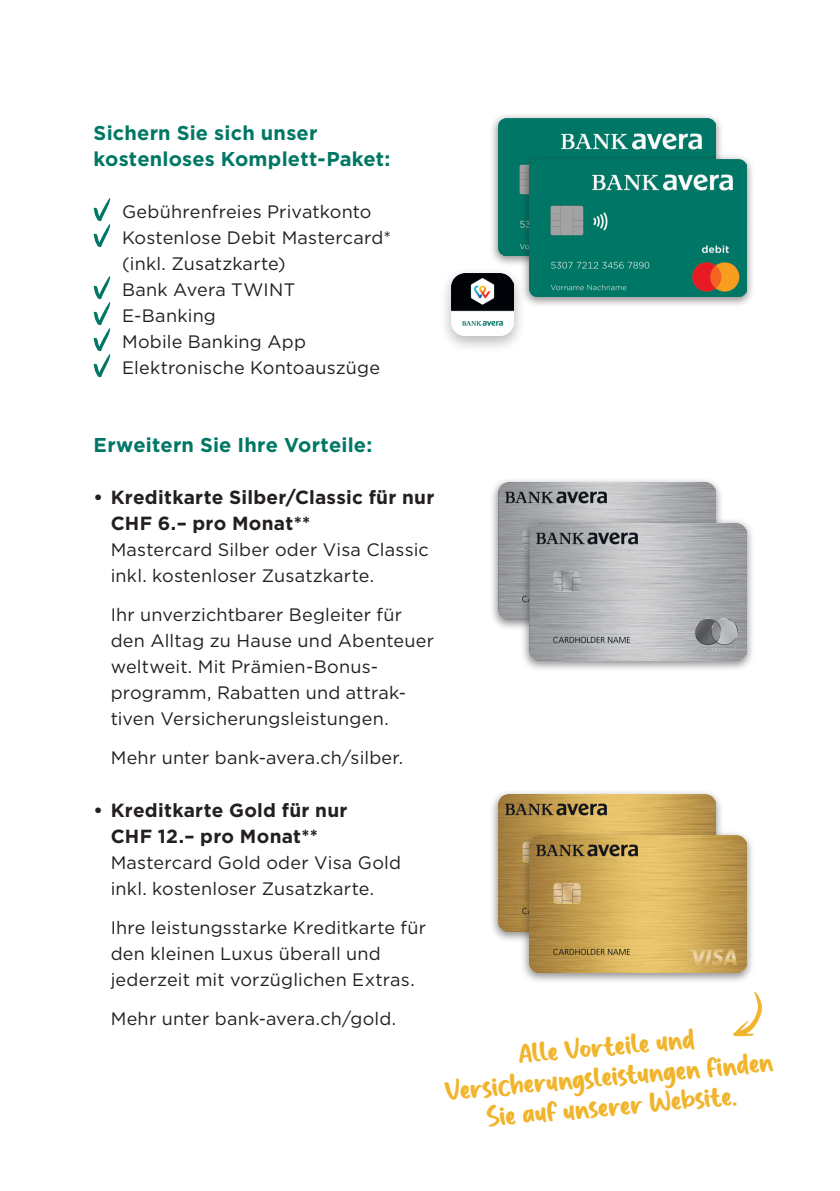
<style>
.page{position:relative;width:840px;height:1191px;background:#fff}
.page>*{position:absolute;margin:0;border:0;box-sizing:border-box;transform-origin:0 0}
.Fliesstext{font:28px/30px "Just Breathe";color:#f1b52d;text-align:center}
.Fliesstext-2{font:700 20px/26px "Gotham";letter-spacing:.01em;color:#007765}
.Fliesstext-3{font:700 19px/26px "Gotham";letter-spacing:.015em;color:#231f20}
.Fliesstext-4{font:18px/26px "Gotham";letter-spacing:.01em;color:#231f20}
</style>
<div class="page">
<div style="left:489px;top:112px;width:234px;height:155px;background:#231f20;opacity:.5"></div>
<img style="left:497px;top:118px;width:217px;height:137px">
<div style="left:520px;top:153px;width:234px;height:155px;background:#231f20;opacity:.5"></div>
<img style="left:529px;top:159px;width:217px;height:137px">
<div style="left:438px;top:266px;width:87px;height:87px;background:#231f20;opacity:.3"></div>
<img style="left:451px;top:273px;width:62px;height:62px">
<div style="left:489px;top:476px;width:234px;height:155px;background:#231f20;opacity:.5"></div>
<img style="left:497px;top:482px;width:217px;height:137px">
<div style="left:520px;top:517px;width:234px;height:155px;background:#231f20;opacity:.5"></div>
<img style="left:529px;top:523px;width:217px;height:137px">
<div style="left:489px;top:788px;width:234px;height:155px;background:#231f20;opacity:.5"></div>
<img style="left:497px;top:794px;width:217px;height:137px">
<div style="left:520px;top:829px;width:234px;height:155px;background:#231f20;opacity:.5"></div>
<img style="left:529px;top:835px;width:217px;height:137px">
<svg style="left:733px;top:991px;width:28px;height:45px"></svg>
<svg style="left:93px;top:198px;width:17px;height:49px"></svg>
<svg style="left:93px;top:276px;width:17px;height:101px"></svg>
<p class="Fliesstext-2" style="left:94px;top:120px;width:298px">Sichern Sie sich unser kostenloses Komplett-Paket:</p>
<p class="Fliesstext-4" style="left:122px;top:198px;width:251px">Gebührenfreies Privatkonto</p>
<p class="Fliesstext-4" style="left:122px;top:224px;width:270px">Kostenlose Debit Mastercard* (inkl. Zusatzkarte)</p>
<p class="Fliesstext-4" style="left:122px;top:276px;width:175px">Bank Avera TWINT</p>
<p class="Fliesstext-4" style="left:122px;top:302px;width:95px">E-Banking</p>
<p class="Fliesstext-4" style="left:122px;top:328px;width:185px">Mobile Banking App</p>
<p class="Fliesstext-4" style="left:122px;top:354px;width:259px">Elektronische Kontoauszüge</p>
<p class="Fliesstext-2" style="left:94px;top:432px;width:280px">Erweitern Sie Ihre Vorteile:</p>
<p class="Fliesstext-3" style="left:111px;top:484px;width:325px;text-indent:-17px">• Kreditkarte Silber/Classic für nur<br>CHF 6.– pro Monat**</p>
<p class="Fliesstext-4" style="left:111px;top:536px;width:319px">Mastercard Silber oder Visa Classic inkl. kostenloser Zusatzkarte.</p>
<p class="Fliesstext-4" style="left:111px;top:601px;width:325px">Ihr unverzichtbarer Begleiter für den Alltag zu Hause und Abenteuer weltweit. Mit Prämien-Bonus&shy;programm, Rabatten und attrak&shy;tiven Versicherungsleistungen.</p>
<p class="Fliesstext-4" style="left:111px;top:744px;width:294px">Mehr unter bank-avera.ch/silber.</p>
<p class="Fliesstext-3" style="left:111px;top:796px;width:238px;text-indent:-17px">• Kreditkarte Gold für nur<br>CHF 12.– pro Monat**</p>
<p class="Fliesstext-4" style="left:111px;top:848px;width:292px">Mastercard Gold oder Visa Gold inkl. kostenloser Zusatzkarte.</p>
<p class="Fliesstext-4" style="left:111px;top:913px;width:317px">Ihre leistungsstarke Kreditkarte für den kleinen Luxus überall und jederzeit mit vorzüglichen Extras.</p>
<p class="Fliesstext-4" style="left:111px;top:1004px;width:287px">Mehr unter bank-avera.ch/gold.</p>
<p class="Fliesstext" style="left:441px;top:1048px;width:330px;rotate:-5deg">Alle Vorteile und<br>Versicherungsleistungen finden<br>Sie auf unserer Website.</p>
</div>
